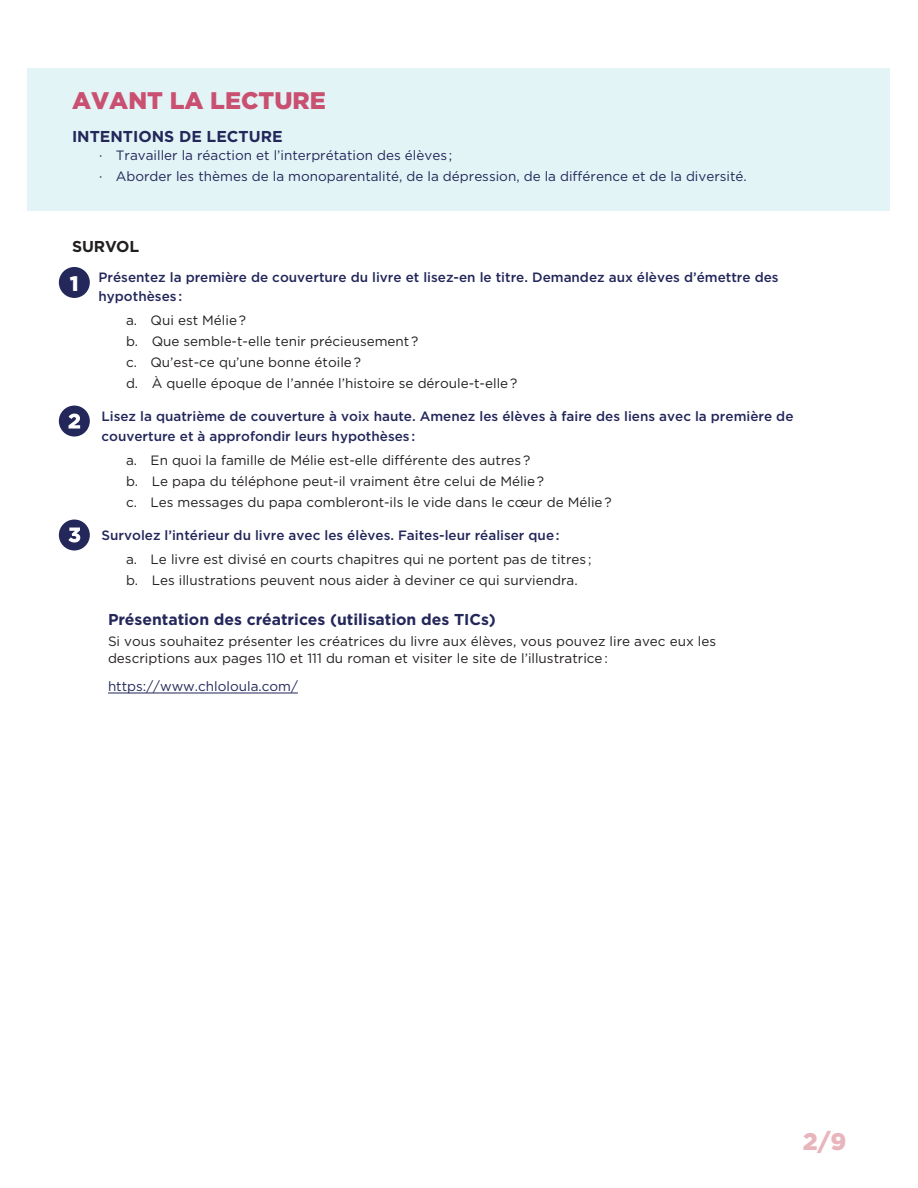
<style>
.page{position:relative;width:918px;height:1188px;background:#fff}
.page>*{position:absolute;margin:0;border:0;box-sizing:border-box;transform-origin:0 0}
.AvantLaLecture__VERT{font:900 24px "Gotham";color:#c95071}
.t1{font:900 24px "Gotham";color:#e8b5bc}
.AvantLaLecture__VERT-2{font:900 21px "Gotham";color:#fff}
.NomActivité{font:700 15.75px "Gotham";color:#23275a}
.QuestionsDe__Orange2{font:700 15.75px "Gotham";color:#23275a}
.QuestionsDe__Orange2-2{font:700 15.75px "Gotham";color:#231f20}
.Questions2__Rouge4{font:13.5px "Gotham";color:#231f20}
.Questions__Mauve3{font:500 13.5px/19.5px "Gotham";color:#23275a}
.Explication{font:13.5px/16.5px "Gotham";color:#231f20}
.Questions2__Rouge4-2{font:13.5px "Gotham";color:#23275a}
.Explication-2{font:13.5px "Gotham";color:#23275a}
</style>
<div class="page">
<div style="left:28px;top:68px;width:862px;height:143px;background:#e3f4f6"></div>
<hr style="left:108px;top:693px;width:190px;height:1px;background:#23275a">
<div style="left:59px;top:406px;width:31px;height:31px;background:#23275a;border-radius:50%"></div>
<svg style="left:69px;top:414px;width:11px;height:15px"></svg>
<div style="left:59px;top:520px;width:31px;height:31px;background:#23275a;border-radius:50%"></div>
<svg style="left:68px;top:528px;width:12px;height:15px"></svg>
<div style="left:59px;top:267px;width:31px;height:31px;background:#23275a;border-radius:50%"></div>
<p class="AvantLaLecture__VERT" style="left:72px;top:84px;width:255px">AVANT LA LECTURE</p>
<p class="QuestionsDe__Orange2" style="left:72px;top:126px;width:212px">INTENTIONS DE LECTURE</p>
<p class="Questions2__Rouge4-2" style="left:99px;top:147px;width:355px">· Travailler la réaction et l’interprétation des élèves ;</p>
<p class="Questions2__Rouge4-2" style="left:99px;top:168px;width:649px">· Aborder les thèmes de la monoparentalité, de la dépression, de la différence et de la diversité.</p>
<p class="QuestionsDe__Orange2-2" style="left:72px;top:236px;width:69px">SURVOL</p>
<p class="Questions__Mauve3" style="left:99px;top:267px;width:682px;text-indent:-27px">1. Présentez la première de couverture du livre et lisez-en le titre. Demandez aux élèves d’émettre des hypothèses :</p>
<p class="Questions2__Rouge4" style="left:126px;top:312px;width:122px">a. Qui est Mélie ?</p>
<p class="Questions2__Rouge4" style="left:126px;top:333px;width:294px">b. Que semble-t-elle tenir précieusement ?</p>
<p class="Questions2__Rouge4" style="left:126px;top:354px;width:236px">c. Qu’est-ce qu’une bonne étoile ?</p>
<p class="Questions2__Rouge4" style="left:126px;top:375px;width:393px">d. À quelle époque de l’année l’histoire se déroule-t-elle ?</p>
<p class="Questions__Mauve3" style="left:101px;top:407px;width:694px;text-indent:-29px">2. Lisez la quatrième de couverture à voix haute. Amenez les élèves à faire des liens avec la première de couverture et à approfondir leurs hypothèses :</p>
<p class="Questions2__Rouge4" style="left:126px;top:451px;width:406px">a. En quoi la famille de Mélie est-elle différente des autres ?</p>
<p class="Questions2__Rouge4" style="left:126px;top:472px;width:420px">b. Le papa du téléphone peut-il vraiment être celui de Mélie ?</p>
<p class="Questions2__Rouge4" style="left:126px;top:493px;width:487px">c. Les messages du papa combleront-ils le vide dans le cœur de Mélie ?</p>
<p class="Questions__Mauve3" style="left:72px;top:525px;width:489px">3. Survolez l’intérieur du livre avec les élèves. Faites-leur réaliser que :</p>
<p class="Questions2__Rouge4" style="left:126px;top:550px;width:467px">a. Le livre est divisé en courts chapitres qui ne portent pas de titres ;</p>
<p class="Questions2__Rouge4" style="left:126px;top:571px;width:453px">b. Les illustrations peuvent nous aider à deviner ce qui surviendra.</p>
<p class="NomActivité" style="left:108px;top:609px;width:389px">Présentation des créatrices (utilisation des TICs)</p>
<p class="Explication" style="left:108px;top:633px;width:610px">Si vous souhaitez présenter les créatrices du livre aux élèves, vous pouvez lire avec eux les descriptions aux pages 110 et 111 du roman et visiter le site de l’illustratrice :</p>
<p class="Explication-2" style="left:108px;top:678px;width:191px">https://www.chloloula.com/</p>
<p class="AvantLaLecture__VERT-2" style="left:70px;top:269px;width:10px">1</p>
<h1 class="t1" style="left:803px;top:1125px;width:45px">2/9</h1>
</div>
